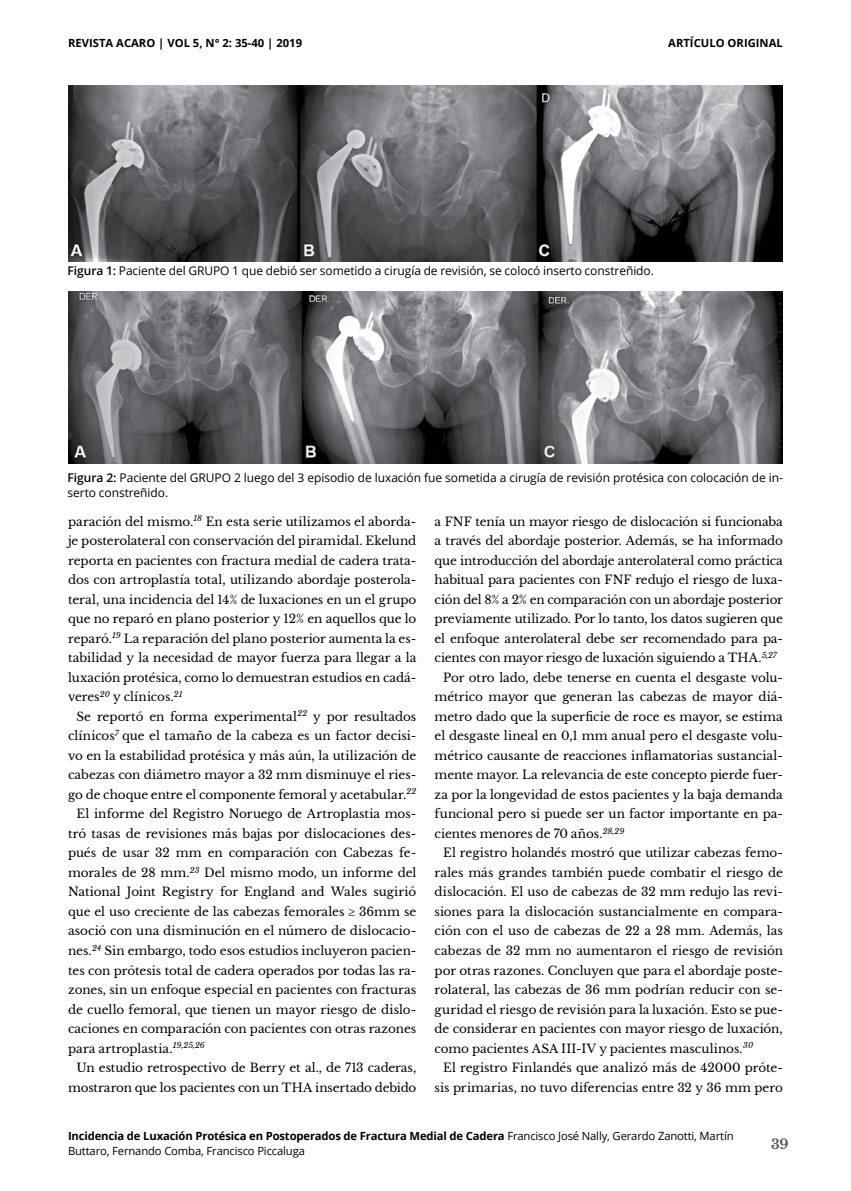
<style>
.page{position:relative;width:851px;height:1191px;background:#fff}
.page>*{position:absolute;margin:0;border:0;box-sizing:border-box;transform-origin:0 0}
.t1{font:700 13.5px "Libre Baskerville";color:#575757}
.t2{font:12px/19.5px "Libre Baskerville";letter-spacing:-.01em;color:#000;text-align:justify}
.t3{font:12px/15px "Open Sans";letter-spacing:-.005em;color:#000}
.t4{font:12px "Libre Baskerville";letter-spacing:.01em;color:#000}
.t5{font:11.25px/15px "Open Sans";letter-spacing:-.015em;color:#000}
.t6{font:700 11.25px "Open Sans";color:#000}
.s1{font-weight:600}
.s2{font-weight:700}
</style>
<div class="page">
<img style="left:68px;top:85px;width:714px;height:176px">
<img style="left:68px;top:292px;width:714px;height:171px">
<p class="t6" style="left:68px;top:34px;width:235px">REVISTA ACARO | VOL 5, N° 2: 35-40 | 2019</p>
<p class="t6" style="left:668px;top:34px;width:116px">ARTÍCULO ORIGINAL</p>
<p class="t3" style="left:68px;top:263px;width:587px"><span class="s1">Figura 1:</span> Paciente del GRUPO 1 que debió ser sometido a cirugía de revisión, se colocó inserto constreñido.</p>
<p class="t3" style="left:68px;top:470px;width:716px"><span class="s1">Figura 2:</span> Paciente del GRUPO 2 luego del 3 episodio de luxación fue sometida a cirugía de revisión protésica con colocación de in&shy;serto constreñido.</p>
<p class="t2" style="left:68px;top:512px;width:350px">paración del mismo.<sup>18</sup> En esta serie utilizamos el aborda&shy;je posterolateral con conservación del piramidal. Ekelund reporta en pacientes con fractura medial de cadera trata&shy;dos con artroplastía total, utilizando abordaje posterola&shy;teral, una incidencia del 14% de luxaciones en un el grupo que no reparó en plano posterior y 12% en aquellos que lo reparó.<sup>19</sup> La reparación del plano posterior aumenta la es&shy;tabilidad y la necesidad de mayor fuerza para llegar a la luxación protésica, como lo demuestran estudios en cadá&shy;veres<sup>20</sup> y clínicos.<sup>21</sup></p>
<p class="t2" style="left:77px;top:707px;width:341px">Se reportó en forma experimental<sup>22</sup> y por resultados</p>
<p class="t2" style="left:68px;top:726px;width:350px">clínicos<sup>7</sup> que el tamaño de la cabeza es un factor decisi-</p>
<p class="t2" style="left:68px;top:746px;width:350px">vo en la estabilidad protésica y más aún, la utilización de</p>
<p class="t2" style="left:68px;top:765px;width:350px">cabezas con diámetro mayor a 32 mm disminuye el ries-</p>
<p class="t2" style="left:68px;top:785px;width:350px">go de choque entre el componente femoral y acetabular.<sup>22</sup></p>
<p class="t2" style="left:77px;top:804px;width:341px">El informe del Registro Noruego de Artroplastia mos-</p>
<p class="t2" style="left:68px;top:824px;width:350px">tró tasas de revisiones más bajas por dislocaciones des-</p>
<p class="t2" style="left:68px;top:843px;width:350px">pués de usar 32 mm en comparación con Cabezas fe-</p>
<p class="t2" style="left:68px;top:863px;width:350px">morales de 28 mm.<sup>23</sup> Del mismo modo, un informe del</p>
<p class="t2" style="left:68px;top:882px;width:350px">National Joint Registry for England and Wales sugirió</p>
<p class="t2" style="left:68px;top:902px;width:350px">que el uso creciente de las cabezas femorales ≥ 36mm se</p>
<p class="t2" style="left:68px;top:921px;width:350px">asoció con una disminución en el número de dislocacio-</p>
<p class="t2" style="left:68px;top:941px;width:350px">nes.<sup>24</sup> Sin embargo, todo esos estudios incluyeron pacien-</p>
<p class="t2" style="left:68px;top:960px;width:350px">tes con prótesis total de cadera operados por todas las ra-</p>
<p class="t2" style="left:68px;top:980px;width:350px">zones, sin un enfoque especial en pacientes con fracturas</p>
<p class="t2" style="left:68px;top:999px;width:350px">de cuello femoral, que tienen un mayor riesgo de dislo-</p>
<p class="t2" style="left:68px;top:1019px;width:350px">caciones en comparación con pacientes con otras razones</p>
<p class="t4" style="left:68px;top:1041px;width:138px">para artroplastia.<sup>19,25,26</sup></p>
<p class="t2" style="left:77px;top:1058px;width:341px">Un estudio retrospectivo de Berry et al., de 713 caderas,</p>
<p class="t2" style="left:68px;top:1077px;width:350px">mostraron que los pacientes con un THA insertado debido</p>
<p class="t2" style="left:434px;top:512px;width:350px">a FNF tenía un mayor riesgo de dislocación si funcionaba</p>
<p class="t2" style="left:434px;top:531px;width:350px">a través del abordaje posterior. Además, se ha informado</p>
<p class="t2" style="left:434px;top:551px;width:350px">que introducción del abordaje anterolateral como práctica</p>
<p class="t2" style="left:434px;top:570px;width:350px">habitual para pacientes con FNF redujo el riesgo de luxa-</p>
<p class="t2" style="left:434px;top:590px;width:350px">ción del 8% a 2% en comparación con un abordaje posterior</p>
<p class="t2" style="left:434px;top:609px;width:350px">previamente utilizado. Por lo tanto, los datos sugieren que</p>
<p class="t2" style="left:434px;top:629px;width:350px">el enfoque anterolateral debe ser recomendado para pa-</p>
<p class="t2" style="left:434px;top:648px;width:344px">cientes con mayor riesgo de luxación siguiendo a THA.<sup>5,27</sup></p>
<p class="t2" style="left:443px;top:668px;width:341px">Por otro lado, debe tenerse en cuenta el desgaste volu-</p>
<p class="t2" style="left:434px;top:687px;width:350px">métrico mayor que generan las cabezas de mayor diá-</p>
<p class="t2" style="left:434px;top:707px;width:350px">metro dado que la superficie de roce es mayor, se estima</p>
<p class="t2" style="left:434px;top:726px;width:350px">el desgaste lineal en 0,1 mm anual pero el desgaste volu-</p>
<p class="t2" style="left:434px;top:746px;width:350px">métrico causante de reacciones inflamatorias sustancial-</p>
<p class="t2" style="left:434px;top:765px;width:350px">mente mayor. La relevancia de este concepto pierde fuer-</p>
<p class="t2" style="left:434px;top:785px;width:350px">za por la longevidad de estos pacientes y la baja demanda</p>
<p class="t2" style="left:434px;top:804px;width:350px">funcional pero si puede ser un factor importante en pa-</p>
<p class="t2" style="left:434px;top:824px;width:191px">cientes menores de 70 años.<sup>28,29</sup></p>
<p class="t2" style="left:443px;top:843px;width:341px">El registro holandés mostró que utilizar cabezas femo-</p>
<p class="t2" style="left:434px;top:863px;width:350px">rales más grandes también puede combatir el riesgo de</p>
<p class="t2" style="left:434px;top:882px;width:350px">dislocación. El uso de cabezas de 32 mm redujo las revi-</p>
<p class="t2" style="left:434px;top:902px;width:350px">siones para la dislocación sustancialmente en compara-</p>
<p class="t2" style="left:434px;top:921px;width:350px">ción con el uso de cabezas de 22 a 28 mm. Además, las</p>
<p class="t2" style="left:434px;top:941px;width:350px">cabezas de 32 mm no aumentaron el riesgo de revisión</p>
<p class="t2" style="left:434px;top:960px;width:350px">por otras razones. Concluyen que para el abordaje poste-</p>
<p class="t2" style="left:434px;top:980px;width:350px">rolateral, las cabezas de 36 mm podrían reducir con se-</p>
<p class="t2" style="left:434px;top:999px;width:350px">guridad el riesgo de revisión para la luxación. Esto se pue-</p>
<p class="t2" style="left:434px;top:1019px;width:350px">de considerar en pacientes con mayor riesgo de luxación,</p>
<p class="t2" style="left:434px;top:1038px;width:320px">como pacientes ASA III-IV y pacientes masculinos.<sup>30</sup></p>
<p class="t2" style="left:443px;top:1058px;width:341px">El registro Finlandés que analizó más de 42000 próte-</p>
<p class="t2" style="left:434px;top:1077px;width:350px">sis primarias, no tuvo diferencias entre 32 y 36 mm pero</p>
<p class="t5" style="left:68px;top:1128px;width:667px"><span class="s2">Incidencia de Luxación Protésica en Postoperados de Fractura Medial de Cadera</span> Francisco José Nally, Gerardo Zanotti, Martín<br>Buttaro, Fernando Comba, Francisco Piccaluga</p>
<p class="t1" style="left:771px;top:1136px;width:19px">39</p>
</div>
